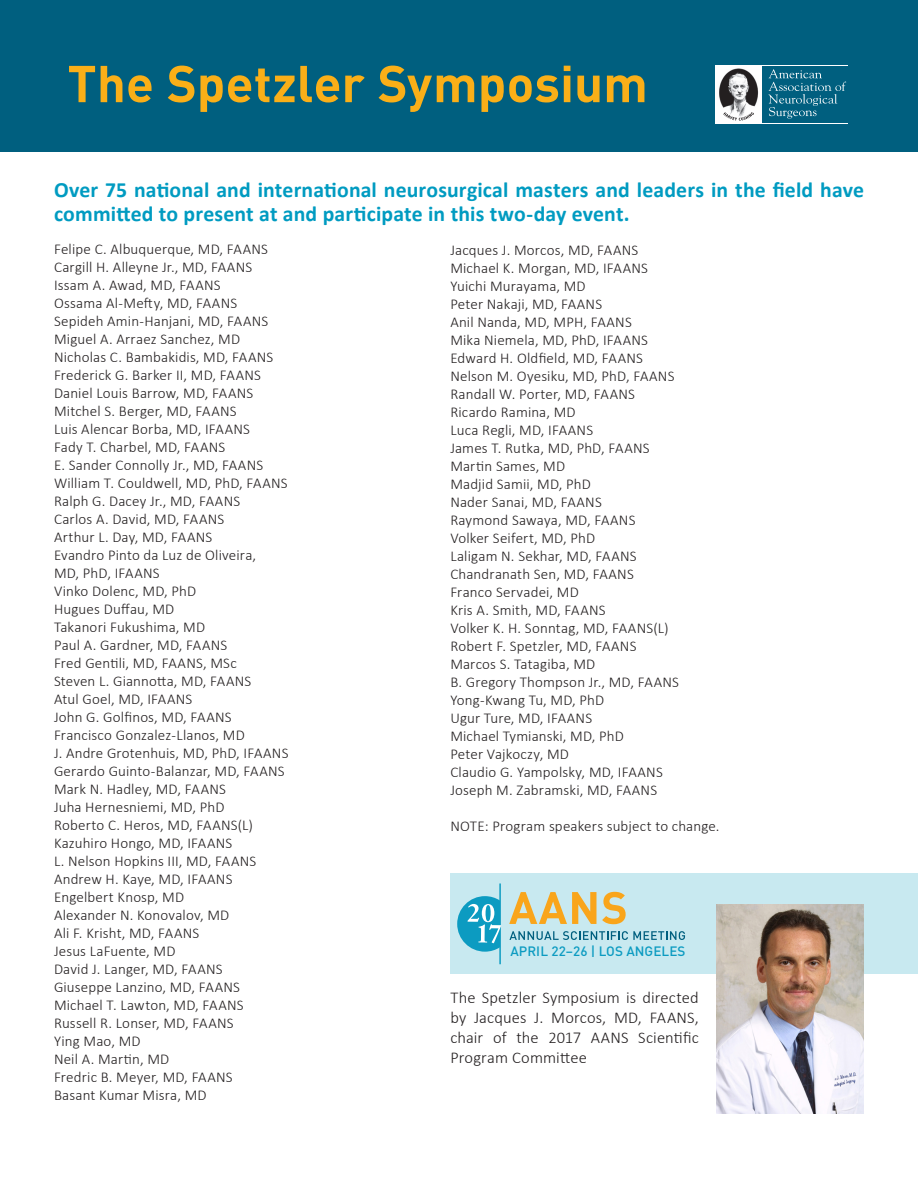
<style>
.page{position:relative;width:918px;height:1188px;background:#fff}
.page>*{position:absolute;margin:0;border:0;box-sizing:border-box;transform-origin:0 0}
.t1{font:700 51px "DIN";color:#faaf18}
.t2{font:700 21.75px/24px "Calibri";letter-spacing:.005em;color:#009bc1}
.t3{font:300 16.5px/19.8px "Calibri";letter-spacing:.005em;color:#231f20;text-align:justify}
.t4{font:300 15px/18px "Calibri";letter-spacing:.01em;color:#231f20}
.t5{font:500 13.5px "DIN";letter-spacing:.005em;color:#0c9bc1}
</style>
<div class="page">
<div style="left:0;top:0;width:918px;height:151px;background:#005f7f"></div>
<div style="left:450px;top:874px;width:468px;height:100px;background:#c8e9f0"></div>
<hr style="left:499px;top:883px;width:2px;height:81px;background:#0c9bc1">
<svg style="left:457px;top:896px;width:44px;height:56px"></svg>
<svg style="left:509px;top:931px;width:176px;height:9px"></svg>
<svg style="left:509px;top:892px;width:87px;height:32px"></svg>
<svg style="left:602px;top:892px;width:24px;height:32px"></svg>
<img style="left:716px;top:905px;width:148px;height:208px">
<svg style="left:768px;top:69px;width:78px;height:50px"></svg>
<img style="left:715px;top:66px;width:47px;height:57px">
<svg style="left:723px;top:112px;width:31px;height:9px"></svg>
<hr style="left:715px;top:123px;width:133px;height:1px;background:#fff">
<hr style="left:715px;top:65px;width:133px;height:1px;background:#fff">
<h1 class="t1" style="left:68px;top:50px;width:582px">The Spetzler Symposium</h1>
<h2 class="t2" style="left:54px;top:179px;width:811px">Over 75 national and international neurosurgical masters and leaders in the field have committed to present at and participate in this two-day event.</h2>
<p class="t4" style="left:54px;top:241px;width:236px">Felipe C. Albuquerque, MD, FAANS<br>Cargill H. Alleyne Jr., MD, FAANS<br>Issam A. Awad, MD, FAANS<br>Ossama Al-Mefty, MD, FAANS<br>Sepideh Amin-Hanjani, MD, FAANS<br>Miguel A. Arraez Sanchez, MD<br>Nicholas C. Bambakidis, MD, FAANS<br>Frederick G. Barker II, MD, FAANS<br>Daniel Louis Barrow, MD, FAANS<br>Mitchel S. Berger, MD, FAANS<br>Luis Alencar Borba, MD, IFAANS<br>Fady T. Charbel, MD, FAANS<br>E. Sander Connolly Jr., MD, FAANS<br>William T. Couldwell, MD, PhD, FAANS<br>Ralph G. Dacey Jr., MD, FAANS<br>Carlos A. David, MD, FAANS<br>Arthur L. Day, MD, FAANS<br>Evandro Pinto da Luz de Oliveira,<br>MD, PhD, IFAANS<br>Vinko Dolenc, MD, PhD<br>Hugues Duffau, MD<br>Takanori Fukushima, MD<br>Paul A. Gardner, MD, FAANS<br>Fred Gentili, MD, FAANS, MSc<br>Steven L. Giannotta, MD, FAANS<br>Atul Goel, MD, IFAANS<br>John G. Golfinos, MD, FAANS<br>Francisco Gonzalez-Llanos, MD<br>J. Andre Grotenhuis, MD, PhD, IFAANS<br>Gerardo Guinto-Balanzar, MD, FAANS<br>Mark N. Hadley, MD, FAANS<br>Juha Hernesniemi, MD, PhD<br>Roberto C. Heros, MD, FAANS(L)<br>Kazuhiro Hongo, MD, IFAANS<br>L. Nelson Hopkins III, MD, FAANS<br>Andrew H. Kaye, MD, IFAANS<br>Engelbert Knosp, MD<br>Alexander N. Konovalov, MD<br>Ali F. Krisht, MD, FAANS<br>Jesus LaFuente, MD<br>David J. Langer, MD, FAANS<br>Giuseppe Lanzino, MD, FAANS<br>Michael T. Lawton, MD, FAANS<br>Russell R. Lonser, MD, FAANS<br>Ying Mao, MD<br>Neil A. Martin, MD<br>Fredric B. Meyer, MD, FAANS<br>Basant Kumar Misra, MD</p>
<p class="t4" style="left:450px;top:242px;width:230px">Jacques J. Morcos, MD, FAANS<br>Michael K. Morgan, MD, IFAANS<br>Yuichi Murayama, MD<br>Peter Nakaji, MD, FAANS<br>Anil Nanda, MD, MPH, FAANS<br>Mika Niemela, MD, PhD, IFAANS<br>Edward H. Oldfield, MD, FAANS<br>Nelson M. Oyesiku, MD, PhD, FAANS<br>Randall W. Porter, MD, FAANS<br>Ricardo Ramina, MD<br>Luca Regli, MD, IFAANS<br>James T. Rutka, MD, PhD, FAANS<br>Martin Sames, MD<br>Madjid Samii, MD, PhD<br>Nader Sanai, MD, FAANS<br>Raymond Sawaya, MD, FAANS<br>Volker Seifert, MD, PhD<br>Laligam N. Sekhar, MD, FAANS<br>Chandranath Sen, MD, FAANS<br>Franco Servadei, MD<br>Kris A. Smith, MD, FAANS<br>Volker K. H. Sonntag, MD, FAANS(L)<br>Robert F. Spetzler, MD, FAANS<br>Marcos S. Tatagiba, MD<br>B. Gregory Thompson Jr., MD, FAANS<br>Yong-Kwang Tu, MD, PhD<br>Ugur Ture, MD, IFAANS<br>Michael Tymianski, MD, PhD<br>Peter Vajkoczy, MD<br>Claudio G. Yampolsky, MD, IFAANS<br>Joseph M. Zabramski, MD, FAANS</p>
<p class="t4" style="left:450px;top:818px;width:271px">NOTE: Program speakers subject to change.</p>
<p class="t5" style="left:510px;top:943px;width:177px">APRIL 22–26 | LOS ANGELES</p>
<p class="t3" style="left:450px;top:989px;width:250px">The Spetzler Symposium is directed by Jacques J. Morcos, MD, FAANS, chair of the 2017 AANS Scientific Program Committee</p>
</div>
